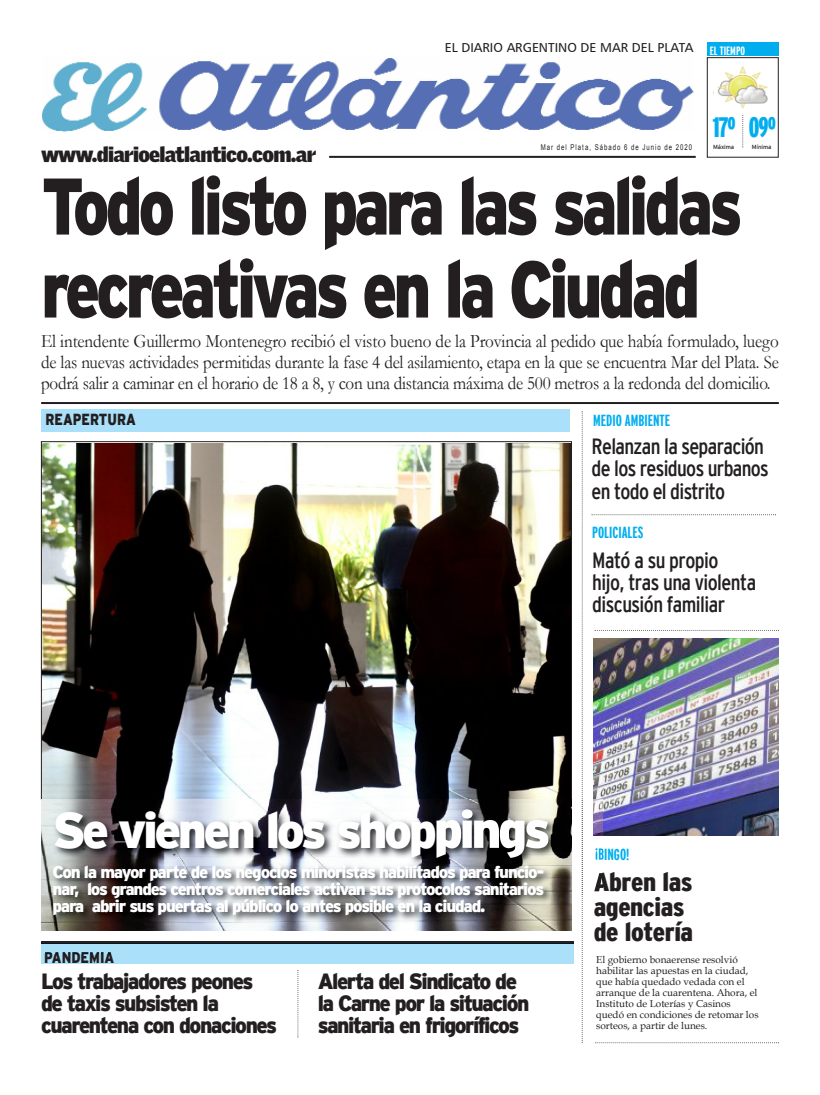
<style>
.page{position:relative;width:820px;height:1095px;background:#fff}
.page>*{position:absolute;margin:0;border:0;box-sizing:border-box;transform-origin:0 0}
.t1{font:900 80px/82.9px "Interstate";letter-spacing:-.065em;color:#231f20;scale:.81 1}
.t2{font:900 50px "Interstate";letter-spacing:-.07em;color:#fff}
.t3{font:900 extra-condensed 28px "Interstate";color:#00aeef}
.t4{font:900 condensed 26px/25px "Interstate";letter-spacing:-.015em;color:#231f20;scale:1.07 1}
.t5{font:900 22px/22px "Interstate";letter-spacing:-.07em;color:#231f20;scale:.95 1}
.t6{font:condensed 22px/22px "Interstate";letter-spacing:-.03em;color:#231f20}
.t7{font:900 21px "Griffith Gothic";letter-spacing:-.03em;color:#231f20}
.t8{font:19px/21px "Garamond";letter-spacing:-.015em;color:#231f20;text-align:justify;scale:.9 1}
.t9{font:900 17px/17px "Interstate";letter-spacing:-.07em;color:#fff;text-align:justify}
.t10{font:700 extra-condensed 16px "Interstate";color:#00aeef}
.t11{font:900 16px "Interstate";color:#231f20;scale:.8 1}
.t12{font:13px "Humanist 777 BT Roman B";color:#231f20}
.t13{font:700 extra-condensed 12px "Interstate";color:#fff}
.t14{font:10px/11px "Book Antiqua";color:#231f20}
.t15{font:8px "Arial";letter-spacing:.165em;color:#231f20;scale:.75 1}
.t16{font:6px "Interstate";letter-spacing:-.005em;color:#231f20}
.s1{font-size:52px}
</style>
<div class="page">
<div style="left:41px;top:942px;width:532px;height:21px;background:#aae0f9"></div>
<img style="left:43px;top:444px;width:526px;height:355px">
<hr style="left:41px;top:402px;width:737px;height:2px;background:#231f20">
<div style="left:41px;top:408px;width:528px;height:23px;background:#aae0f9"></div>
<svg style="left:591px;top:514px;width:184px;height:1px"></svg>
<div style="left:593px;top:638px;width:185px;height:202px;background:linear-gradient(to right,#fff,#fff)"></div>
<img style="left:593px;top:638px;width:185px;height:197px">
<img style="left:41px;top:799px;width:531px;height:60px">
<svg style="left:581px;top:411px;width:1px;height:630px"></svg>
<svg style="left:593px;top:835px;width:9px;height:5px"></svg>
<img style="left:593px;top:799px;width:9px;height:36px">
<svg style="left:595px;top:848px;width:7px;height:11px"></svg>
<img style="left:594px;top:873px;width:8px;height:18px">
<svg style="left:297px;top:970px;width:1px;height:67px"></svg>
<img style="left:42px;top:57px;width:651px;height:74px">
<hr style="left:329px;top:156px;width:366px;height:2px;background:#231f20">
<div style="left:706px;top:57px;width:72px;height:100px;border:1px solid #231f20"></div>
<div style="left:706px;top:43px;width:72px;height:13px;background:#00aeef"></div>
<svg style="left:742px;top:115px;width:1px;height:32px"></svg>
<img style="left:713px;top:66px;width:55px;height:43px">
<img style="left:41px;top:859px;width:533px;height:94px">
<img style="left:41px;top:941px;width:532px;height:12px">
<img style="left:41px;top:894px;width:530px;height:36px">
<img style="left:42px;top:894px;width:529px;height:35px">
<img style="left:45px;top:951px;width:67px;height:2px">
<p class="t12" style="left:444px;top:40px;width:250px">EL DIARIO ARGENTINO DE MAR DEL PLATA</p>
<p class="t13" style="left:709px;top:44px;width:37px">EL TIEMPO</p>
<h3 class="t3" style="left:712px;top:111px;width:65px">17º 09º</h3>
<p class="t7" style="left:41px;top:143px;width:276px">www.diarioelatlantico.com.ar</p>
<p class="t16" style="left:712px;top:143px;width:23px">Máxima</p>
<p class="t16" style="left:751px;top:143px;width:21px">Mínima</p>
<p class="t15" style="left:540px;top:143px;width:203px">Mar del Plata, Sábado 6 de Junio de 2020</p>
<h1 class="t1" style="left:41px;top:164px;width:867px">Todo listo para las salidas recreativas en la Ciudad</h1>
<p class="t8" style="left:41px;top:330px;width:820px">El intendente Guillermo Montenegro recibió el visto bueno de la Provincia al pedido que había formulado, luego de las nuevas actividades permitidas durante la fase 4 del asilamiento, etapa en la que se encuentra Mar del Plata. Se podrá salir a caminar en el horario de 18 a 8, y con una distancia máxima de 500 metros a la redonda del domicilio.</p>
<p class="t11" style="left:45px;top:410px;width:115px">REAPERTURA</p>
<p class="t10" style="left:593px;top:411px;width:78px">MEDIO AMBIENTE</p>
<p class="t6" style="left:591px;top:435px;width:179px">Relanzan la separación de los residuos urbanos en todo el distrito</p>
<p class="t10" style="left:592px;top:523px;width:53px">POLICIALES</p>
<p class="t6" style="left:592px;top:549px;width:165px">Mató a su propio hijo, tras una violenta discusión familiar</p>
<h2 class="t2" style="left:52px;top:801px;width:499px">Se vienen los shop<span class="s1">pings</span></h2>
<p class="t9" style="left:52px;top:863px;width:493px">Con la mayor parte de los negocios minoristas habilitados para funcio&shy;nar, los grandes centros comerciales activan sus protocolos sanitarios para abrir sus puertas al público lo antes posible en la ciudad.</p>
<p class="t11" style="left:44px;top:948px;width:89px">PANDEMIA</p>
<p class="t5" style="left:41px;top:969px;width:250px">Los trabajadores peones de taxis subsisten la cuarentena con donaciones</p>
<p class="t5" style="left:318px;top:969px;width:224px">Alerta del Sindicato de la Carne por la situación sanitaria en frigoríficos</p>
<p class="t10" style="left:594px;top:845px;width:36px">¡BINGO!</p>
<h3 class="t4" style="left:593px;top:869px;width:94px">Abren las agencias de lotería</h3>
<p class="t14" style="left:596px;top:954px;width:164px">El gobierno bonaerense resolvió habilitar las apuestas en la ciudad, que había quedado vedada con el arranque de la cuarentena. Ahora, el Instituto de Loterías y Casinos quedó en condiciones de retomar los sorteos, a partir de lunes.</p>
</div>
